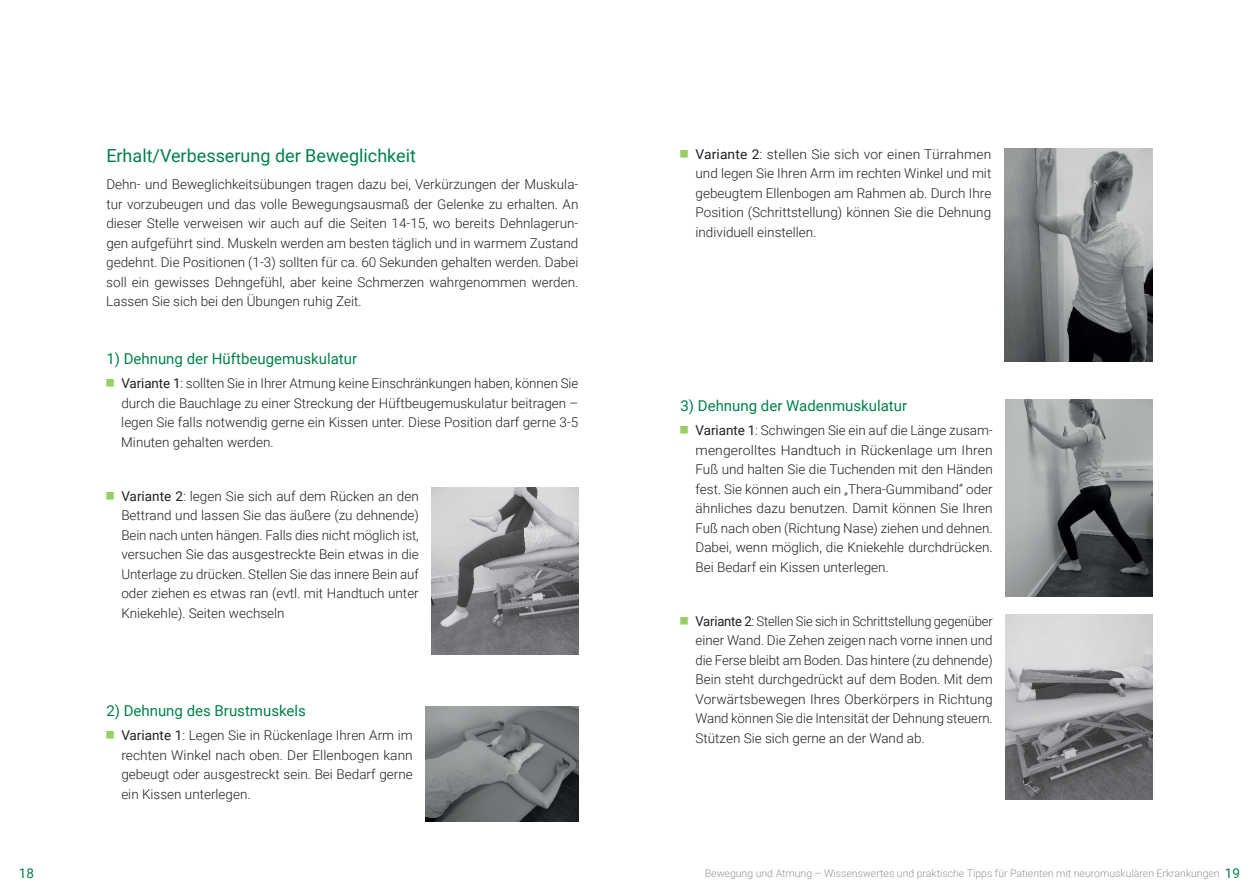
<style>
.page{position:relative;width:1259px;height:893px;background:#fff}
.page>*{position:absolute;margin:0;border:0;box-sizing:border-box;transform-origin:0 0}
.t1{font:18px "Roboto";color:#01824a}
.t2{font:15px "Roboto";color:#01824a}
.t3{font:300 13.5px/19.5px "Roboto";color:#231f20;text-align:justify}
.t4{font:300 13.5px/19.5px "Roboto";color:#231f20;text-align:justify;scale:.96 1}
.t5{font:13.5px "Roboto";color:#01824a}
.t6{font:300 10.5px "Roboto";color:#939598}
.s1{font-weight:400}
.s2{font-weight:400;font-size:13.5px;color:#01824a}
</style>
<div class="page">
<img style="left:431px;top:488px;width:147px;height:167px">
<img style="left:425px;top:707px;width:153px;height:115px">
<img style="left:1004px;top:149px;width:148px;height:212px">
<img style="left:1005px;top:614px;width:147px;height:185px">
<img style="left:1005px;top:400px;width:147px;height:197px">
<h1 class="t1" style="left:106px;top:143px;width:311px">Erhalt/Verbesserung der Beweglichkeit</h1>
<p class="t3" style="left:106px;top:174px;width:473px">Dehn- und Beweglichkeitsübungen tragen dazu bei, Verkürzungen der Muskula&shy;tur vorzubeugen und das volle Bewegungsausmaß der Gelenke zu erhalten. An dieser Stelle verweisen wir auch auf die Seiten 14-15, wo bereits Dehnlagerun&shy;gen aufgeführt sind. Muskeln werden am besten täglich und in warmem Zustand gedehnt. Die Positionen (1-3) sollten für ca. 60 Sekunden gehalten werden. Dabei soll ein gewisses Dehngefühl, aber keine Schmerzen wahrgenommen werden.<br>Lassen Sie sich bei den Übungen ruhig Zeit.</p>
<p class="t2" style="left:106px;top:349px;width:252px">1) Dehnung der Hüftbeugemuskulatur</p>
<p class="t3" style="left:121px;top:373px;width:459px"><span class="s1">Variante 1</span>: sollten Sie in Ihrer Atmung keine Einschränkungen haben, können Sie durch die Bauchlage zu einer Streckung der Hüftbeugemuskulatur beitragen – legen Sie falls notwendig gerne ein Kissen unter. Diese Position darf gerne 3-5<br>Minuten gehalten werden.</p>
<p class="t3" style="left:121px;top:485px;width:299px"><span class="s1">Variante 2</span>: legen Sie sich auf dem Rücken an den Bettrand und lassen Sie das äußere (zu dehnende)<br>Bein nach unten hängen. Falls dies nicht möglich ist, versuchen Sie das ausgestreckte Bein etwas in die Unterlage zu drücken. Stellen Sie das innere Bein auf oder ziehen es etwas ran (evtl. mit Handtuch unter Kniekehle). Seiten wechseln</p>
<p class="t2" style="left:106px;top:701px;width:201px">2) Dehnung des Brustmuskels</p>
<p class="t3" style="left:121px;top:725px;width:293px"><span class="s1">Variante 1</span>: Legen Sie in Rückenlage Ihren Arm im rechten Winkel nach oben. Der Ellenbogen kann gebeugt oder ausgestreckt sein. Bei Bedarf gerne ein Kissen unterlegen.</p>
<p class="t3" style="left:695px;top:144px;width:297px"><span class="s1">Variante 2</span>: stellen Sie sich vor einen Türrahmen und legen Sie Ihren Arm im rechten Winkel und mit gebeugtem Ellenbogen am Rahmen ab. Durch Ihre Position (Schrittstellung) können Sie die Dehnung individuell einstellen.</p>
<p class="t2" style="left:680px;top:396px;width:228px">3) Dehnung der Wadenmuskulatur</p>
<p class="t3" style="left:695px;top:420px;width:299px"><span class="s1">Variante 1</span>: Schwingen Sie ein auf die Länge zusam&shy;mengerolltes Handtuch in Rückenlage um Ihren Fuß und halten Sie die Tuchenden mit den Händen fest. Sie können auch ein „Thera-Gummiband“ oder ähnliches dazu benutzen. Damit können Sie Ihren Fuß nach oben (Richtung Nase) ziehen und dehnen.<br>Dabei, wenn möglich, die Kniekehle durchdrücken.<br>Bei Bedarf ein Kissen unterlegen.</p>
<p class="t4" style="left:695px;top:610px;width:311px"><span class="s1">Variante 2</span>: Stellen Sie sich in Schrittstellung gegenüber einer Wand. Die Zehen zeigen nach vorne innen und die Ferse bleibt am Boden. Das hintere (zu dehnende)<br>Bein steht durchgedrückt auf dem Boden. Mit dem Vorwärtsbewegen Ihres Oberkörpers in Richtung Wand können Sie die Intensität der Dehnung steuern.<br>Stützen Sie sich gerne an der Wand ab.</p>
<p class="t5" style="left:19px;top:864px;width:17px">18</p>
<p class="t6" style="left:705px;top:866px;width:537px">Bewegung und Atmung – Wissenswertes und praktische Tipps für Patienten mit neuromuskulären Erkrankungen <span class="s2">19</span></p>
</div>
